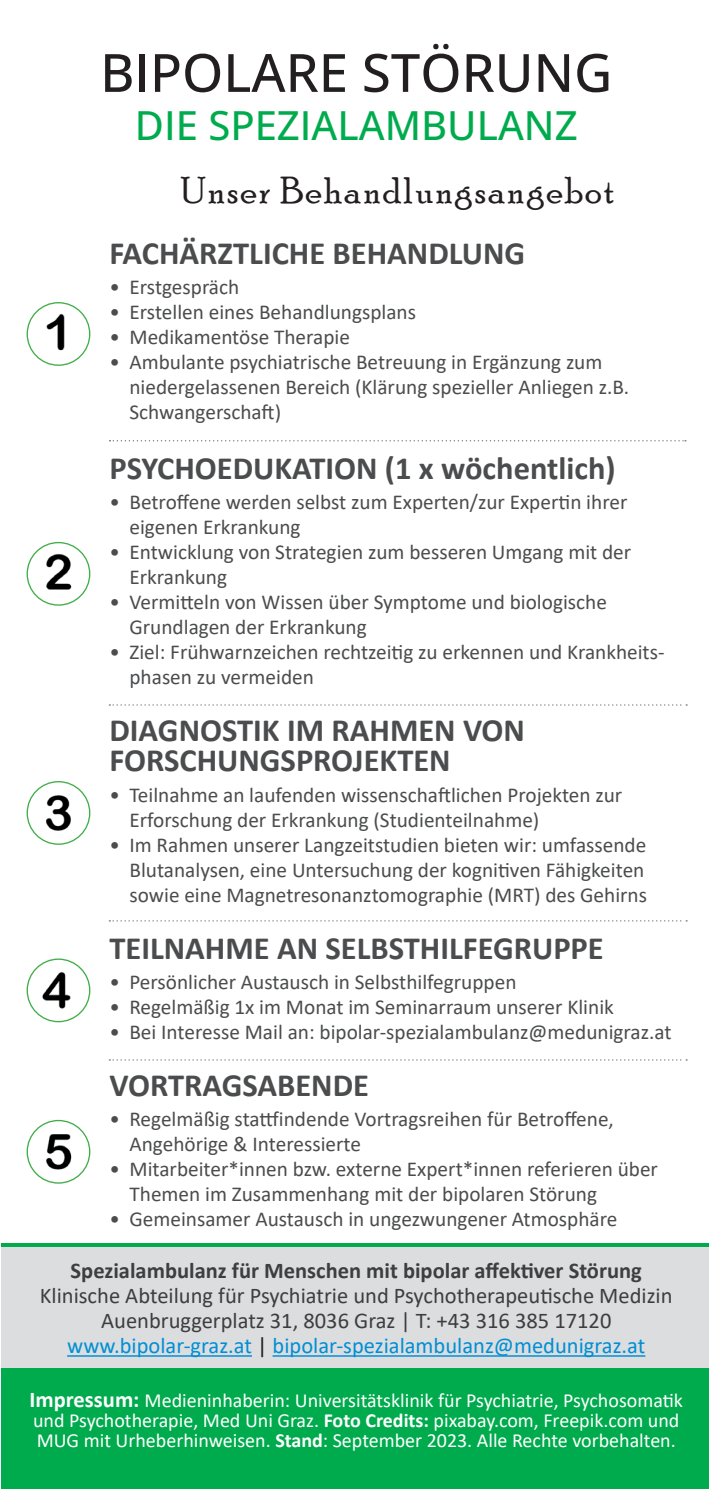
<style>
.page{position:relative;width:709px;height:1489px;background:#fff}
.page>*{position:absolute;margin:0;border:0;box-sizing:border-box;transform-origin:0 0}
.t1{font:500 52.75px "Open Sans";color:#231f20}
.t2{font:500 40px "Open Sans";color:#00ab4d}
.t3{font:37.5px "Poor Richard";letter-spacing:.05em;color:#231f20}
.t4{font:700 32.5px/30px "Calibri";color:#4b4c4d}
.t5{font:22.5px/25px "Calibri";color:#3e3e3f;text-align:center}
.t6{font:700 22.5px "Calibri";color:#3e3e3f}
.t7{font:21.25px/25px "Calibri";color:#4b4c4d}
.t8{font:20px/20px "Calibri";color:#fff}
.s1{color:#008fd5}
.s2{color:#231f20}
.s3{font-weight:700;font-size:22.5px}
.s4{font-weight:700}
</style>
<div class="page">
<svg style="left:109px;top:440px;width:577px;height:1px"></svg>
<img style="left:27px;top:542px;width:63px;height:63px;border-radius:31px">
<div style="left:27px;top:542px;width:63px;height:63px;border:1px solid #40ae49;border-radius:50%"></div>
<img style="left:27px;top:303px;width:63px;height:62px;border-radius:31px">
<div style="left:27px;top:302px;width:63px;height:64px;border:1px solid #40ae49;border-radius:50%"></div>
<img style="left:27px;top:959px;width:63px;height:62px;border-radius:31px">
<div style="left:27px;top:958px;width:63px;height:64px;border:1px solid #40ae49;border-radius:50%"></div>
<img style="left:27px;top:781px;width:63px;height:63px;border-radius:31px">
<div style="left:27px;top:781px;width:63px;height:63px;border:1px solid #40ae49;border-radius:50%"></div>
<img style="left:27px;top:1120px;width:63px;height:62px;border-radius:31px">
<div style="left:27px;top:1119px;width:63px;height:64px;border:1px solid #40ae49;border-radius:50%"></div>
<svg style="left:109px;top:704px;width:578px;height:1px"></svg>
<svg style="left:109px;top:920px;width:578px;height:1px"></svg>
<svg style="left:109px;top:1059px;width:578px;height:1px"></svg>
<div style="left:2px;top:1246px;width:707px;height:122px;background:#dcdddf"></div>
<hr style="left:67px;top:1355px;width:185px;height:1px;background:#008fd5">
<hr style="left:272px;top:1355px;width:373px;height:1px;background:#008fd5">
<div style="left:2px;top:1368px;width:707px;height:120px;background:#00ab4d"></div>
<hr style="left:2px;top:1243px;width:707px;height:3px;background:#00ab4d">
<h1 class="t1" style="left:100px;top:37px;width:514px">BIPOLARE STÖRUNG</h1>
<h2 class="t2" style="left:135px;top:98px;width:444px">DIE SPEZIALAMBULANZ</h2>
<h3 class="t3" style="left:181px;top:169px;width:435px">Unser Behandlungsangebot</h3>
<h3 class="t4" style="left:109px;top:237px;width:417px">FACHÄRZTLICHE BEHANDLUNG</h3>
<p class="t7" style="left:109px;top:273px;width:131px">• Erstgespräch</p>
<p class="t7" style="left:109px;top:298px;width:308px">• Erstellen eines Behandlungsplans</p>
<p class="t7" style="left:109px;top:323px;width:242px">• Medikamentöse Therapie</p>
<p class="t7" style="left:129px;top:348px;width:501px;text-indent:-20px">• Ambulante psychiatrische Betreuung in Ergänzung zum niedergelassenen Bereich (Klärung spezieller Anliegen z.B.<br>Schwangerschaft)</p>
<h3 class="t4" style="left:109px;top:453px;width:507px">PSYCHOEDUKATION (1 x wöchentlich)</h3>
<p class="t7" style="left:129px;top:489px;width:499px;text-indent:-20px">• Betroffene werden selbst zum Experten/zur Expertin ihrer eigenen Erkrankung</p>
<p class="t7" style="left:129px;top:539px;width:503px;text-indent:-20px">• Entwicklung von Strategien zum besseren Umgang mit der<br>Erkrankung</p>
<p class="t7" style="left:129px;top:589px;width:479px;text-indent:-20px">• Vermitteln von Wissen über Symptome und biologische<br>Grundlagen der Erkrankung</p>
<p class="t7" style="left:129px;top:639px;width:536px;text-indent:-20px">• Ziel: Frühwarnzeichen rechtzeitig zu erkennen und Krankheits&shy;phasen zu vermeiden</p>
<h3 class="t4" style="left:109px;top:715px;width:417px">DIAGNOSTIK IM RAHMEN VON<br>FORSCHUNGSPROJEKTEN</h3>
<p class="t7" style="left:129px;top:781px;width:494px;text-indent:-20px">• Teilnahme an laufenden wissenschaftlichen Projekten zur<br>Erforschung der Erkrankung (Studienteilnahme)</p>
<p class="t7" style="left:129px;top:831px;width:519px;text-indent:-20px">• Im Rahmen unserer Langzeitstudien bieten wir: umfassende<br>Blutanalysen, eine Untersuchung der kognitiven Fähigkeiten sowie eine Magnetresonanztomographie (MRT) des Gehirns</p>
<h3 class="t4" style="left:109px;top:933px;width:496px">TEILNAHME AN SELBSTHILFEGRUPPE</h3>
<p class="t7" style="left:109px;top:969px;width:408px">• Persönlicher Austausch in Selbsthilfegruppen</p>
<p class="t7" style="left:109px;top:994px;width:506px">• Regelmäßig 1x im Monat im Seminarraum unserer Klinik</p>
<p class="t7" style="left:109px;top:1019px;width:563px">• Bei Interesse Mail an: bipolar-spezialambulanz@medunigraz.at</p>
<h3 class="t4" style="left:109px;top:1070px;width:261px">VORTRAGSABENDE</h3>
<p class="t7" style="left:129px;top:1106px;width:486px;text-indent:-20px">• Regelmäßig stattfindende Vortragsreihen für Betroffene,<br>Angehörige &amp; Interessierte</p>
<p class="t7" style="left:129px;top:1156px;width:530px;text-indent:-20px">• Mitarbeiter*innen bzw. externe Expert*innen referieren über<br>Themen im Zusammenhang mit der bipolaren Störung</p>
<p class="t7" style="left:109px;top:1206px;width:509px">• Gemeinsamer Austausch in ungezwungener Atmosphäre</p>
<p class="t6" style="left:71px;top:1254px;width:573px">Spezialambulanz für Menschen mit bipolar affektiver Störung</p>
<p class="t5" style="left:40px;top:1282px;width:634px">Klinische Abteilung für Psychiatrie und Psychotherapeutische Medizin<br>Auenbruggerplatz 31, 8036 Graz | T: +43 316 385 17120 <span class="s1">www.bipolar-graz.at</span> <span class="s2">|</span> <span class="s1">bipolar-spezialambulanz@medunigraz.at</span></p>
<p class="t8" style="left:29px;top:1389px;width:655px"><span class="s3">Impressum:</span> Medieninhaberin: Universitätsklinik für Psychiatrie, Psychosomatik und Psychotherapie, Med Uni Graz. <span class="s4">Foto Credits:</span> pixabay.com, Freepik.com und<br>MUG mit Urheberhinweisen. <span class="s4">Stand</span>: September 2023. Alle Rechte vorbehalten.</p>
</div>
